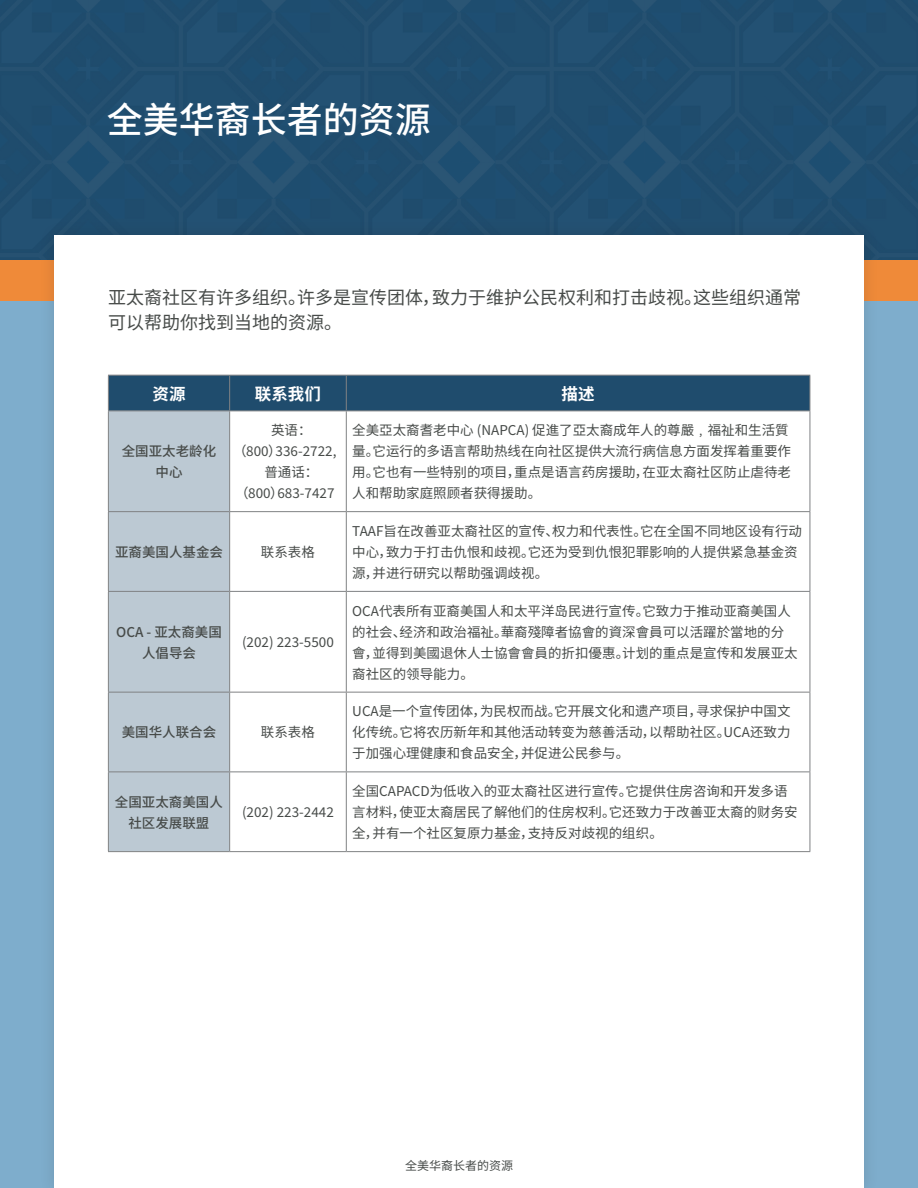
<style>
.page{position:relative;width:918px;height:1188px;background:#7eadcc}
.page>*{position:absolute;margin:0;border:0;box-sizing:border-box;transform-origin:0 0}
.t1{font:500 36px "Noto Sans SC";color:#fff}
.t2{font:18px/25.5px "Noto Sans SC";color:#474b49}
.t3{font:700 16.5px "Noto Sans SC";color:#fff}
.t4{font:13.5px/21px "Noto Sans SC";color:#474b49}
.t5{font:500 13.5px/21px "Noto Sans SC";color:#474b49;text-align:center}
.t6{font:12px "Noto Sans SC";color:#474b49}
</style>
<div class="page">
<div style="left:0;top:0;width:918px;height:280px;background:#1f4c6d"></div>
<div style="left:0;top:260px;width:918px;height:41px;background:#ef8a39"></div>
<div style="left:39px;top:220px;width:841px;height:968px;background:#231f20;opacity:.15"></div>
<div style="left:54px;top:235px;width:810px;height:953px;background:#fff"></div>
<div style="left:109px;top:376px;width:701px;height:35px;background:#1f4c6d"></div>
<div style="left:109px;top:412px;width:120px;height:439px;background:#bcc9d3"></div>
<hr style="left:108px;top:375px;width:122px;height:1px;background:#808284">
<hr style="left:108px;top:376px;width:1px;height:35px;background:#808284">
<hr style="left:230px;top:375px;width:116px;height:1px;background:#808284">
<hr style="left:229px;top:376px;width:1px;height:35px;background:#808284">
<hr style="left:346px;top:375px;width:464px;height:1px;background:#808284">
<hr style="left:346px;top:376px;width:1px;height:35px;background:#808284">
<hr style="left:810px;top:376px;width:1px;height:35px;background:#808284">
<hr style="left:108px;top:411px;width:122px;height:1px;background:#808284">
<hr style="left:108px;top:411px;width:1px;height:100px;background:#808284">
<hr style="left:230px;top:411px;width:116px;height:1px;background:#808284">
<hr style="left:229px;top:411px;width:1px;height:100px;background:#808284">
<hr style="left:346px;top:411px;width:464px;height:1px;background:#808284">
<hr style="left:346px;top:411px;width:1px;height:100px;background:#808284">
<hr style="left:810px;top:411px;width:1px;height:100px;background:#808284">
<hr style="left:108px;top:511px;width:122px;height:1px;background:#808284">
<hr style="left:108px;top:512px;width:1px;height:79px;background:#808284">
<hr style="left:230px;top:511px;width:116px;height:1px;background:#808284">
<hr style="left:229px;top:512px;width:1px;height:79px;background:#808284">
<hr style="left:346px;top:511px;width:464px;height:1px;background:#808284">
<hr style="left:346px;top:512px;width:1px;height:79px;background:#808284">
<hr style="left:810px;top:512px;width:1px;height:79px;background:#808284">
<hr style="left:108px;top:591px;width:122px;height:1px;background:#808284">
<hr style="left:108px;top:592px;width:1px;height:100px;background:#808284">
<hr style="left:230px;top:591px;width:116px;height:1px;background:#808284">
<hr style="left:229px;top:592px;width:1px;height:100px;background:#808284">
<hr style="left:346px;top:591px;width:464px;height:1px;background:#808284">
<hr style="left:346px;top:592px;width:1px;height:100px;background:#808284">
<hr style="left:810px;top:592px;width:1px;height:100px;background:#808284">
<hr style="left:108px;top:692px;width:122px;height:1px;background:#808284">
<hr style="left:108px;top:693px;width:1px;height:79px;background:#808284">
<hr style="left:230px;top:692px;width:116px;height:1px;background:#808284">
<hr style="left:229px;top:693px;width:1px;height:79px;background:#808284">
<hr style="left:346px;top:692px;width:464px;height:1px;background:#808284">
<hr style="left:346px;top:693px;width:1px;height:79px;background:#808284">
<hr style="left:810px;top:693px;width:1px;height:79px;background:#808284">
<hr style="left:108px;top:772px;width:122px;height:1px;background:#808284">
<hr style="left:108px;top:772px;width:1px;height:79px;background:#808284">
<hr style="left:230px;top:772px;width:116px;height:1px;background:#808284">
<hr style="left:229px;top:772px;width:1px;height:79px;background:#808284">
<hr style="left:346px;top:772px;width:464px;height:1px;background:#808284">
<hr style="left:346px;top:772px;width:1px;height:79px;background:#808284">
<hr style="left:810px;top:772px;width:1px;height:79px;background:#808284">
<hr style="left:108px;top:851px;width:122px;height:1px;background:#808284">
<hr style="left:230px;top:851px;width:116px;height:1px;background:#808284">
<hr style="left:346px;top:851px;width:464px;height:1px;background:#808284">
<h1 class="t1" style="left:107px;top:100px;width:326px">全美华裔长者的资源</h1>
<h2 class="t2" style="left:108px;top:285px;width:694px">亚太裔社区有许多组织。许多是宣传团体，致力于维护公民权利和打击歧视。这些组织通常可以帮助你找到当地的资源。</h2>
<p class="t3" style="left:153px;top:384px;width:34px">资源</p>
<p class="t3" style="left:255px;top:384px;width:67px">联系我们</p>
<p class="t3" style="left:562px;top:384px;width:34px">描述</p>
<p class="t5" style="left:122px;top:441px;width:96px">全国亚太老龄化中心</p>
<p class="t4" style="left:271px;top:420px;width:42px">英语：</p>
<p class="t4" style="left:233px;top:441px;width:105px">（800）336-2722,</p>
<p class="t4" style="left:264px;top:462px;width:55px">普通话：</p>
<p class="t4" style="left:235px;top:483px;width:101px">（800）683-7427</p>
<p class="t5" style="left:115px;top:542px;width:109px">亚裔美国人基金会</p>
<p class="t4" style="left:261px;top:542px;width:55px">联系表格</p>
<p class="t5" style="left:116px;top:622px;width:107px">OCA - 亚太裔美国人倡导会</p>
<p class="t4" style="left:242px;top:632px;width:93px">(202) 223-5500</p>
<p class="t5" style="left:122px;top:722px;width:96px">美国华人联合会</p>
<p class="t4" style="left:261px;top:722px;width:55px">联系表格</p>
<p class="t5" style="left:115px;top:792px;width:110px">全国亚太裔美国人社区发展联盟</p>
<p class="t4" style="left:242px;top:802px;width:93px">(202) 223-2442</p>
<p class="t4" style="left:352px;top:420px;width:440px">全美亞太裔耆老中心 (NAPCA) 促進了亞太裔成年人的尊嚴﹐福祉和生活質量。它运行的多语言帮助热线在向社区提供大流行病信息方面发挥着重要作用。它也有一些特别的项目，重点是语言药房援助，在亚太裔社区防止虐待老人和帮助家庭照顾者获得援助。</p>
<p class="t4" style="left:352px;top:521px;width:451px">TAAF旨在改善亚太裔社区的宣传、权力和代表性。它在全国不同地区设有行动中心，致力于打击仇恨和歧视。它还为受到仇恨犯罪影响的人提供紧急基金资源，并进行研究以帮助强调歧视。</p>
<p class="t4" style="left:352px;top:601px;width:447px">OCA代表所有亚裔美国人和太平洋岛民进行宣传。它致力于推动亚裔美国人的社会、经济和政治福祉。華裔殘障者協會的資深會員可以活躍於當地的分會，並得到美國退休人士協會會員的折扣優惠。计划的重点是宣传和发展亚太裔社区的领导能力。</p>
<p class="t4" style="left:352px;top:701px;width:440px;text-align:justify">UCA是一个宣传团体，为民权而战。它开展文化和遗产项目，寻求保护中国文化传统。它将农历新年和其他活动转变为慈善活动，以帮助社区。UCA还致力于加强心理健康和食品安全，并促进公民参与。</p>
<p class="t4" style="left:352px;top:781px;width:447px">全国CAPACD为低收入的亚太裔社区进行宣传。它提供住房咨询和开发多语言材料，使亚太裔居民了解他们的住房权利。它还致力于改善亚太裔的财务安全，并有一个社区复原力基金，支持反对歧视的组织。</p>
<p class="t6" style="left:405px;top:1159px;width:109px">全美华裔长者的资源</p>
</div>
